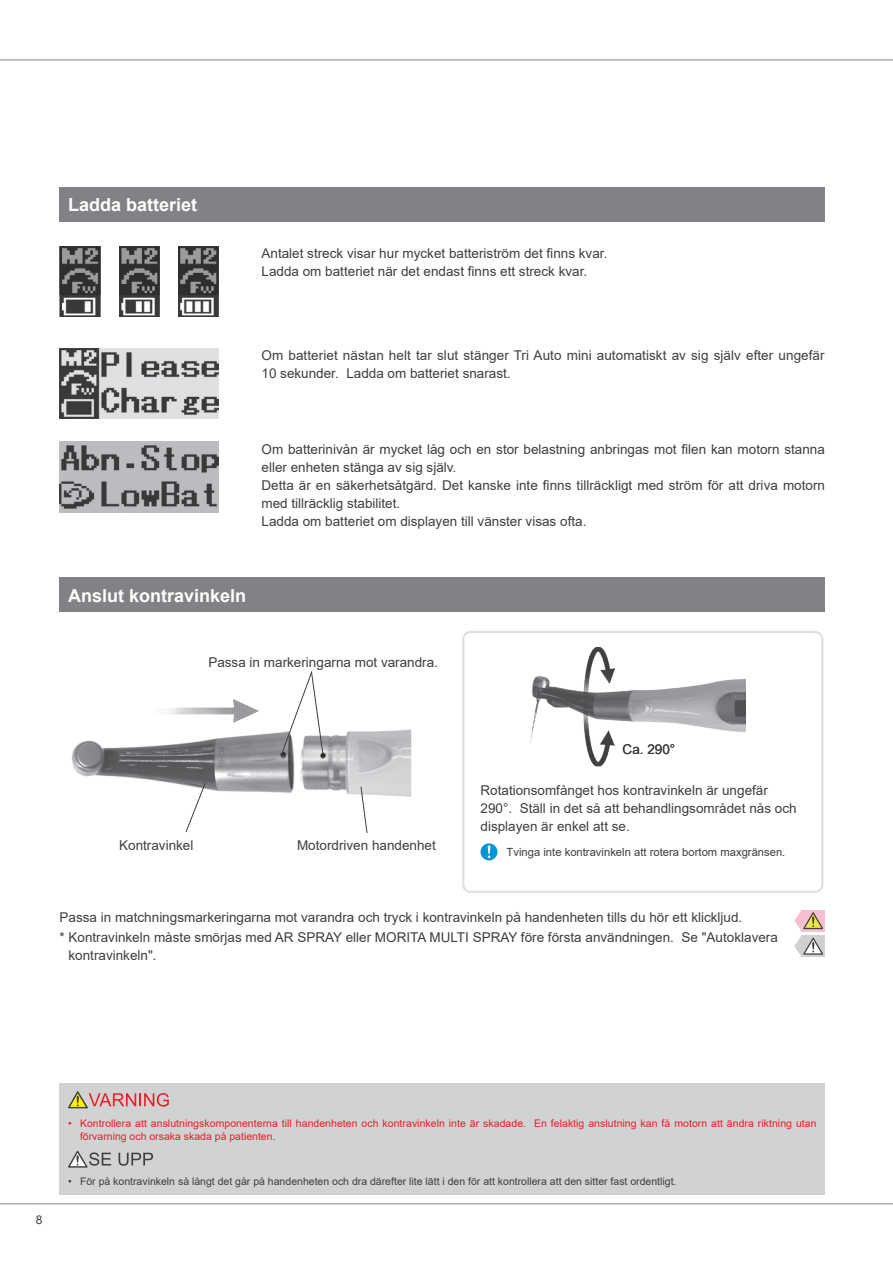
<style>
.page{position:relative;width:893px;height:1263px;background:#fff}
.page>*{position:absolute;margin:0;border:0;box-sizing:border-box;transform-origin:0 0}
.t1{font:700 18px "Arial";color:#fff}
.t2{font:13.5px/18px "Arial";color:#3e3e3f}
.t3{font:12px "Arial";color:#3e3e3f}
.t4{font:11.25px "Arial";color:#3e3e3f}
.t5{font:10.5px/13.5px "Arial";letter-spacing:.005em;color:#ee1d23}
.t6{font:10.5px "Arial";color:#3e3e3f}
</style>
<div class="page">
<hr style="left:0;top:1203px;width:893px;height:1px;background:#808285">
<hr style="left:0;top:60px;width:893px;height:1px;background:#808285">
<div style="left:60px;top:1084px;width:765px;height:111px;background:#d1d2d4"></div>
<div style="left:60px;top:187px;width:765px;height:34px;background:#808285"></div>
<div style="left:60px;top:578px;width:765px;height:34px;background:#808285"></div>
<div style="left:462px;top:631px;width:361px;height:262px;border:2px solid #808285;border-radius:7px"></div>
<img style="left:60px;top:442px;width:159px;height:70px">
<img style="left:60px;top:348px;width:159px;height:71px">
<img style="left:179px;top:295px;width:40px;height:22px">
<img style="left:119px;top:295px;width:41px;height:22px">
<img style="left:60px;top:295px;width:41px;height:22px">
<svg style="left:60px;top:246px;width:41px;height:49px;fill:#363435"></svg>
<svg style="left:119px;top:246px;width:41px;height:49px;fill:#363435"></svg>
<svg style="left:179px;top:246px;width:40px;height:49px;fill:#363435"></svg>
<svg style="left:480px;top:843px;width:17px;height:17px"></svg>
<img style="left:530px;top:647px;width:216px;height:120px">
<img style="left:167px;top:700px;width:91px;height:14px">
<img style="left:71px;top:714px;width:341px;height:120px">
<svg style="left:186px;top:783px;width:20px;height:49px"></svg>
<svg style="left:361px;top:786px;width:6px;height:47px"></svg>
<svg style="left:282px;top:671px;width:41px;height:83px"></svg>
<div style="left:801px;top:935px;width:24px;height:22px;background:#cfd0d2"></div>
<div style="left:801px;top:910px;width:24px;height:21px;background:#f8c0cf"></div>
<svg style="left:794px;top:911px;width:29px;height:45px"></svg>
<svg style="left:68px;top:1091px;width:101px;height:17px"></svg>
<svg style="left:68px;top:1151px;width:43px;height:16px"></svg>
<svg style="left:119px;top:1153px;width:34px;height:13px"></svg>
<h1 class="t1" style="left:68px;top:192px;width:131px">Ladda batteriet</h1>
<p class="t2" style="left:261px;top:244px;width:347px">Antalet streck visar hur mycket batteriström det finns kvar.<br>Ladda om batteriet när det endast finns ett streck kvar.</p>
<p class="t2" style="left:261px;top:346px;width:565px">Om batteriet nästan helt tar slut stänger Tri Auto mini automatiskt av sig själv efter ungefär<br>10 sekunder. Ladda om batteriet snarast.</p>
<p class="t2" style="left:261px;top:440px;width:565px">Om batterinivån är mycket låg och en stor belastning anbringas mot filen kan motorn stanna eller enheten stänga av sig själv.<br>Detta är en säkerhetsåtgärd. Det kanske inte finns tillräckligt med ström för att driva motorn med tillräcklig stabilitet.<br>Ladda om batteriet om displayen till vänster visas ofta.</p>
<h1 class="t1" style="left:68px;top:583px;width:180px">Anslut kontravinkeln</h1>
<p class="t2" style="left:208px;top:653px;width:231px">Passa in markeringarna mot varandra.</p>
<p class="t2" style="left:119px;top:836px;width:76px">Kontravinkel</p>
<p class="t2" style="left:297px;top:836px;width:140px">Motordriven handenhet</p>
<p class="t2" style="left:623px;top:740px;width:54px">Ca. 290°</p>
<p class="t2" style="left:480px;top:781px;width:318px">Rotationsomfånget hos kontravinkeln är ungefär<br>290°. Ställ in det så att behandlingsområdet nås och displayen är enkel att se.</p>
<p class="t4" style="left:507px;top:844px;width:280px">Tvinga inte kontravinkeln att rotera bortom maxgränsen.</p>
<p class="t2" style="left:60px;top:907px;width:720px;line-height:20.1px">Passa in matchningsmarkeringarna mot varandra och tryck i kontravinkeln på handenheten tills du hör ett klickljud.<br>* Kontravinkeln måste smörjas med AR SPRAY eller MORITA MULTI SPRAY före första användningen. Se "Autoklavera</p>
<p class="t2" style="left:69px;top:946px;width:90px">kontravinkeln".</p>
<p class="t3" style="left:36px;top:1212px;width:8px">8</p>
<p class="t5" style="left:80px;top:1116px;width:738px;text-indent:-12px">• Kontrollera att anslutningskomponenterna till handenheten och kontravinkeln inte är skadade. En felaktig anslutning kan få motorn att ändra riktning utan förvarning och orsaka skada på patienten.</p>
<p class="t6" style="left:68px;top:1174px;width:610px">• För på kontravinkeln så långt det går på handenheten och dra därefter lite lätt i den för att kontrollera att den sitter fast ordentligt.</p>
</div>
